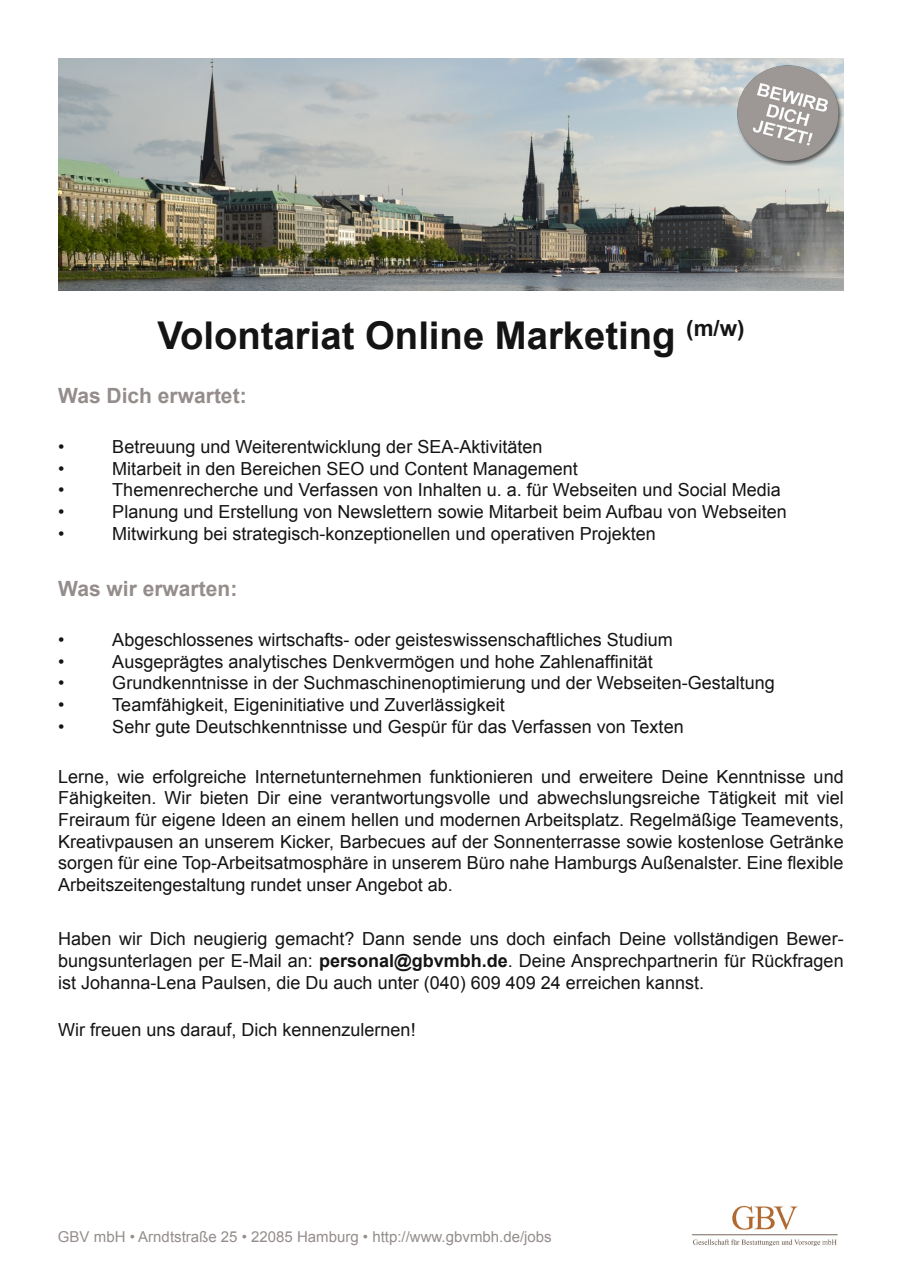
<style>
.page{position:relative;width:902px;height:1272px;background:#fff}
.page>*{position:absolute;margin:0;border:0;box-sizing:border-box;transform-origin:0 0}
.t1{font:700 38.25px "Arial";color:#141414}
.t2{font:700 21px "Arial";color:#948d8b}
.t3{font:18px/21.6px "Arial";color:#141414;text-align:justify}
.t4{font:15px "Arial";color:#948d8b}
.s1{font-weight:700}
</style>
<div class="page">
<img style="left:692px;top:1205px;width:146px;height:40px">
<img style="left:58px;top:58px;width:785px;height:233px">
<img style="left:737px;top:65px;width:106px;height:101px">
<p class="t1" style="left:157px;top:310px;width:588px">Volontariat Online Marketing <sup>(m/w)</sup></p>
<p class="t2" style="left:58px;top:382px;width:190px">Was Dich erwartet:</p>
<p class="t3" style="left:58px;top:436px;width:8px">•</p>
<p class="t3" style="left:112px;top:436px;width:431px">Betreuung und Weiterentwicklung der SEA-Aktivitäten</p>
<p class="t3" style="left:58px;top:458px;width:8px">•</p>
<p class="t3" style="left:112px;top:458px;width:467px">Mitarbeit in den Bereichen SEO und Content Management</p>
<p class="t3" style="left:58px;top:479px;width:8px">•</p>
<p class="t3" style="left:112px;top:479px;width:670px">Themenrecherche und Verfassen von Inhalten u. a. für Webseiten und Social Media</p>
<p class="t3" style="left:58px;top:501px;width:8px">•</p>
<p class="t3" style="left:112px;top:501px;width:676px">Planung und Erstellung von Newslettern sowie Mitarbeit beim Aufbau von Webseiten</p>
<p class="t3" style="left:58px;top:522px;width:8px">•</p>
<p class="t3" style="left:112px;top:522px;width:545px">Mitwirkung bei strategisch-konzeptionellen und operativen Projekten</p>
<p class="t2" style="left:58px;top:574px;width:180px">Was wir erwarten:</p>
<p class="t3" style="left:58px;top:629px;width:8px">•</p>
<p class="t3" style="left:112px;top:629px;width:562px">Abgeschlossenes wirtschafts- oder geisteswissenschaftliches Studium</p>
<p class="t3" style="left:58px;top:651px;width:8px">•</p>
<p class="t3" style="left:112px;top:651px;width:542px">Ausgeprägtes analytisches Denkvermögen und hohe Zahlenaffinität</p>
<p class="t3" style="left:58px;top:672px;width:8px">•</p>
<p class="t3" style="left:112px;top:672px;width:664px">Grundkenntnisse in der Suchmaschinenoptimierung und der Webseiten-Gestaltung</p>
<p class="t3" style="left:58px;top:694px;width:8px">•</p>
<p class="t3" style="left:112px;top:694px;width:394px">Teamfähigkeit, Eigeninitiative und Zuverlässigkeit</p>
<p class="t3" style="left:58px;top:715px;width:8px">•</p>
<p class="t3" style="left:112px;top:715px;width:573px">Sehr gute Deutschkenntnisse und Gespür für das Verfassen von Texten</p>
<p class="t3" style="left:58px;top:765px;width:786px">Lerne, wie erfolgreiche Internetunternehmen funktionieren und erweitere Deine Kenntnisse und Fähigkeiten. Wir bieten Dir eine verantwortungsvolle und abwechslungsreiche Tätigkeit mit viel Freiraum für eigene Ideen an einem hellen und modernen Arbeitsplatz. Regelmäßige Teamevents, Kreativpausen an unserem Kicker, Barbecues auf der Sonnenterrasse sowie kostenlose Getränke sorgen für eine Top-Arbeitsatmosphäre in unserem Büro nahe Hamburgs Außenalster. Eine flexible Arbeitszeitengestaltung rundet unser Angebot ab.</p>
<p class="t3" style="left:58px;top:928px;width:786px">Haben wir Dich neugierig gemacht? Dann sende uns doch einfach Deine vollständigen Bewer&shy;bungsunterlagen per E-Mail an: <span class="s1">personal@gbvmbh.de</span>. Deine Ansprechpartnerin für Rückfragen ist Johanna-Lena Paulsen, die Du auch unter (040) 609 409 24 erreichen kannst.</p>
<p class="t3" style="left:58px;top:1019px;width:359px">Wir freuen uns darauf, Dich kennenzulernen!</p>
<p class="t4" style="left:58px;top:1227px;width:495px">GBV mbH • Arndtstraße 25 • 22085 Hamburg • http://www.gbvmbh.de/jobs</p>
</div>
